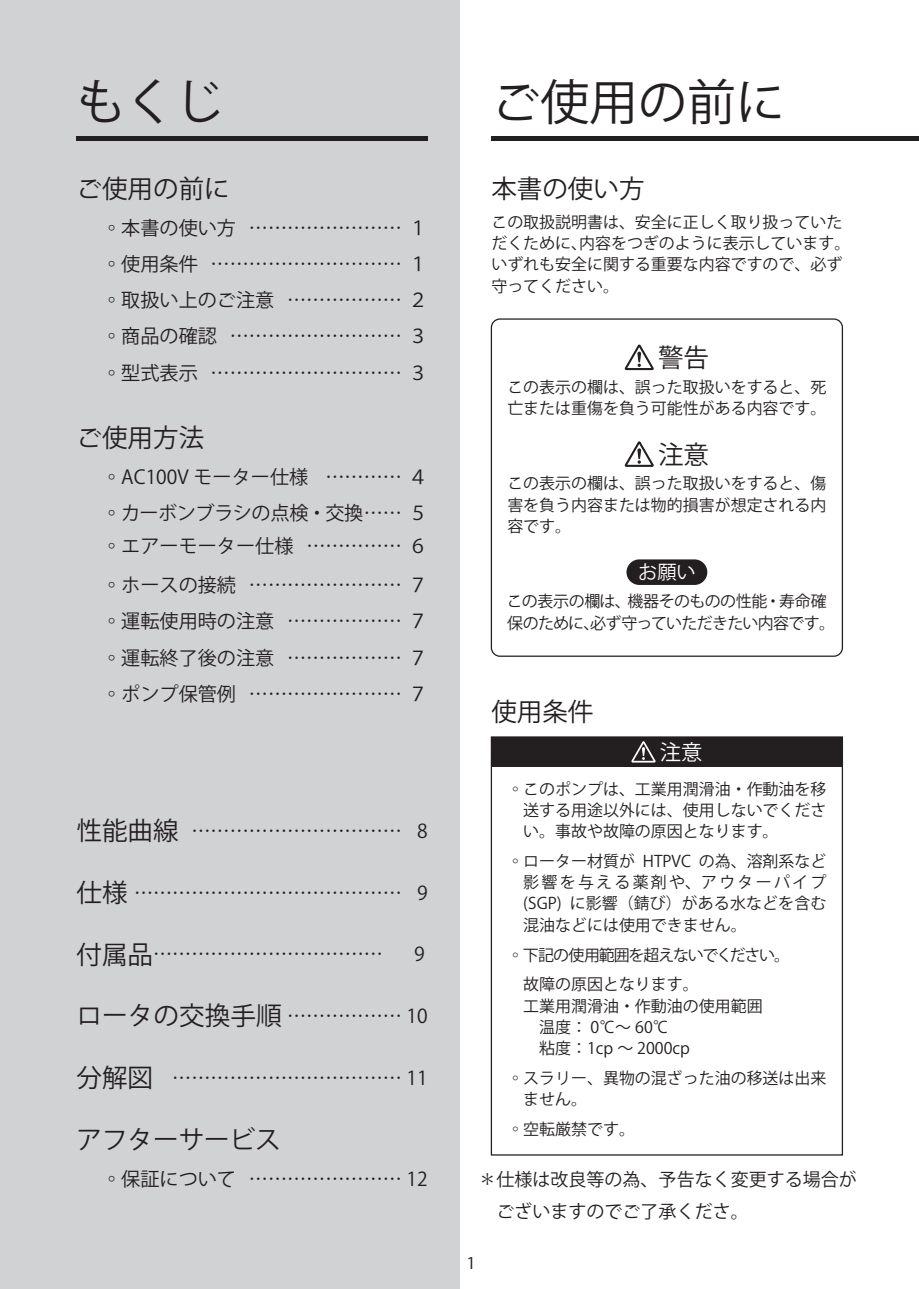
<style>
.page{position:relative;width:919px;height:1289px;background:#fff}
.page>*{position:absolute;margin:0;border:0;box-sizing:border-box;transform-origin:0 0}
.t1{font:48.9px "UD Shin Go Pro De Bold 90 ms RKSJ H";color:#231f20}
.t2{font:25.65px "UD Shin Go Pro Light 90 ms RKSJ H";color:#231f20}
.t3{font:25.5px "UD Shin Go Pro De Bold 90 ms RKSJ H";color:#231f20}
.t4{font:25.5px "UD Shin Go Pro Medium 90 ms RKSJ H";color:#231f20}
.t5{font:21.3px "UD Shin Go Pro Medium 90 ms RKSJ H";color:#fff}
.t6{font:19.2px/36.2px "UD Shin Go Pro Light 90 ms RKSJ H";color:#231f20;text-align:justify}
.t7{font:19.2px "UD Shin Go Pro De Bold 90 ms RKSJ H";color:#231f20}
.t8{font:19.2px "UD Shin Go Pro De Bold 90 ms RKSJ H";color:#fff}
.t9{font:18px/31.5px "Ryumin Pro Regular 90 ms RKSJ H";color:#231f20}
.t10{font:15.9px/21.3px "UD Shin Go Pro Light 90 ms RKSJ H";color:#231f20}
.t11{font:15.9px/21.3px "UD Shin Go Pro Light 90 ms RKSJ H";letter-spacing:-.035em;color:#231f20}
.t12{font:15.9px/29.7px "UD Shin Go Pro Light 90 ms RKSJ H";letter-spacing:-.05em;color:#231f20}
.t13{font:15.9px "UD Shin Go Pro Regular 90 ms RKSJ H";color:#231f20;scale:1.06 1}
.s1{font-family:"UD Shin Go Pro De Bold 90 ms RKSJ H"}
.s2{font-family:"UD Shin Go Pro De Bold 90 ms RKSJ H";font-size:25.5px}
.s3{font-size:25.5px}
.s4{font-size:19.2px}
.s5{font-family:"UD Shin Go Pro De Bold 90 ms RKSJ H";font-size:19.2px}
</style>
<div class="page">
<div style="left:491px;top:737px;width:351px;height:29px;background:#231f20"></div>
<svg style="left:631px;top:741px;width:24px;height:21px"></svg>
<div style="left:490px;top:736px;width:353px;height:419px;border:1px solid #231f20"></div>
<svg style="left:624px;top:344px;width:29px;height:26px"></svg>
<svg style="left:624px;top:441px;width:29px;height:26px"></svg>
<div style="left:490px;top:318px;width:353px;height:339px;border:1px solid #231f20;border-radius:9px"></div>
<div style="left:626px;top:559px;width:81px;height:26px;background:#231f20;border-radius:13px"></div>
<hr style="left:491px;top:136px;width:427px;height:4px;background:#231f20">
<div style="left:0;top:0;width:459px;height:1288px;background:#d1d2d4"></div>
<hr style="left:77px;top:136px;width:350px;height:4px;background:#231f20">
<h1 class="t1" style="left:77px;top:74px;width:148px">もくじ</h1>
<h3 class="t3" style="left:77px;top:174px;width:155px">ご使用の前に</h3>
<p class="t6" style="left:102px;top:210px;width:327px">◦本書の使い方 …………………… <span class="s1">１</span>◦使用条件 ………………………… <span class="s1">１</span>◦取扱い上のご注意 ……………… <span class="s1">２</span>◦商品の確認 ……………………… <span class="s1">３</span>◦型式表示 ………………………… <span class="s1">３</span></p>
<h3 class="t3" style="left:77px;top:423px;width:129px">ご使用方法</h3>
<p class="t6" style="left:102px;top:459px;width:327px">◦AC100V モーター仕様 ………… <span class="s1">４</span>◦カーボンブラシの点検・交換…… <span class="s1">５</span></p>
<p class="t6" style="left:102px;top:528px;width:327px">◦エアーモーター仕様 …………… ６</p>
<p class="t6" style="left:102px;top:567px;width:327px">◦ホースの接続 …………………… <span class="s1">７</span>◦運転使用時の注意 ……………… <span class="s1">７</span>◦運転終了後の注意 ……………… <span class="s1">７</span>◦ポンプ保管例 …………………… <span class="s1">７</span></p>
<h1 class="t1" style="left:491px;top:74px;width:295px">ご使用の前に</h1>
<h3 class="t3" style="left:491px;top:174px;width:155px">本書の使い方</h3>
<p class="t10" style="left:491px;top:212px;width:360px">この取扱説明書は、安全に正しく取り扱っていただくために、内容をつぎのように表示しています。いずれも安全に関する重要な内容ですので、必ず守ってください。</p>
<h3 class="t4" style="left:658px;top:343px;width:53px">警告</h3>
<p class="t10" style="left:507px;top:376px;width:320px">この表示の欄は、誤った取扱いをすると、死亡または重傷を負う可能性がある内容です。</p>
<h3 class="t4" style="left:658px;top:440px;width:53px">注意</h3>
<p class="t10" style="left:507px;top:473px;width:320px;text-align:justify">この表示の欄は、誤った取扱いをすると、傷害を負う内容または物的損害が想定される内容です。</p>
<p class="t8" style="left:638px;top:561px;width:59px">お願い</p>
<p class="t11" style="left:506px;top:591px;width:330px">この表示の欄は、機器そのものの性能・寿命確保のために、必ず守っていただきたい内容です。</p>
<h3 class="t3" style="left:491px;top:697px;width:104px">使用条件</h3>
<h3 class="t5" style="left:659px;top:740px;width:44px">注意</h3>
<p class="t10" style="left:523px;top:778px;width:304px;text-align:justify;text-indent:-16px">◦このポンプは、工業用潤滑油・作動油を移送する用途以外には、使用しないでください。事故や故障の原因となります。</p>
<p class="t10" style="left:523px;top:850px;width:304px;text-align:justify;text-indent:-16px">◦ローター材質が HTPVC の為、溶剤系など影響を与える薬剤や、アウターパイプ(SGP) に影響（錆び）がある水などを含む混油などには使用できません。</p>
<p class="t12" style="left:507px;top:940px;width:284px">◦下記の使用範囲を超えないでください。　故障の原因となります。</p>
<p class="t10" style="left:523px;top:995px;width:241px">工業用潤滑油・作動油の使用範囲　温度： 0℃～ 60℃<br>　粘度：1cp ～ 2000cp</p>
<p class="t10" style="left:523px;top:1067px;width:304px;text-indent:-16px">◦スラリー、異物の混ざった油の移送は出来ません。</p>
<p class="t10" style="left:507px;top:1118px;width:129px">◦空転厳禁です。</p>
<p class="t6" style="left:77px;top:813px;width:352px"><span class="s2">性能曲線</span> …………………………… <span class="s1">8</span></p>
<p class="t6" style="left:77px;top:874px;width:352px"><span class="s2">仕様</span> …………………………………… <span class="s1">9</span></p>
<p class="t7" style="left:77px;top:943px;width:308px"><span class="s3">付属品</span>………………………………</p>
<p class="t7" style="left:414px;top:943px;width:12px">9</p>
<h2 class="t2" style="left:77px;top:1001px;width:352px">ロータの交換手順 <span class="s4">………………</span> <span class="s5">10</span></h2>
<p class="t6" style="left:77px;top:1059px;width:352px"><span class="s2">分解図</span> ……………………………… <span class="s1">11</span></p>
<h3 class="t3" style="left:77px;top:1124px;width:206px">アフターサービス</h3>
<p class="t6" style="left:102px;top:1160px;width:327px">◦保証について …………………… <span class="s1">12</span></p>
<p class="t9" style="left:478px;top:1163px;width:379px">＊仕様は改良等の為、予告なく変更する場合が　ございますのでご了承くださ。</p>
<p class="t13" style="left:455px;top:1250px;width:21px">11</p>
</div>
